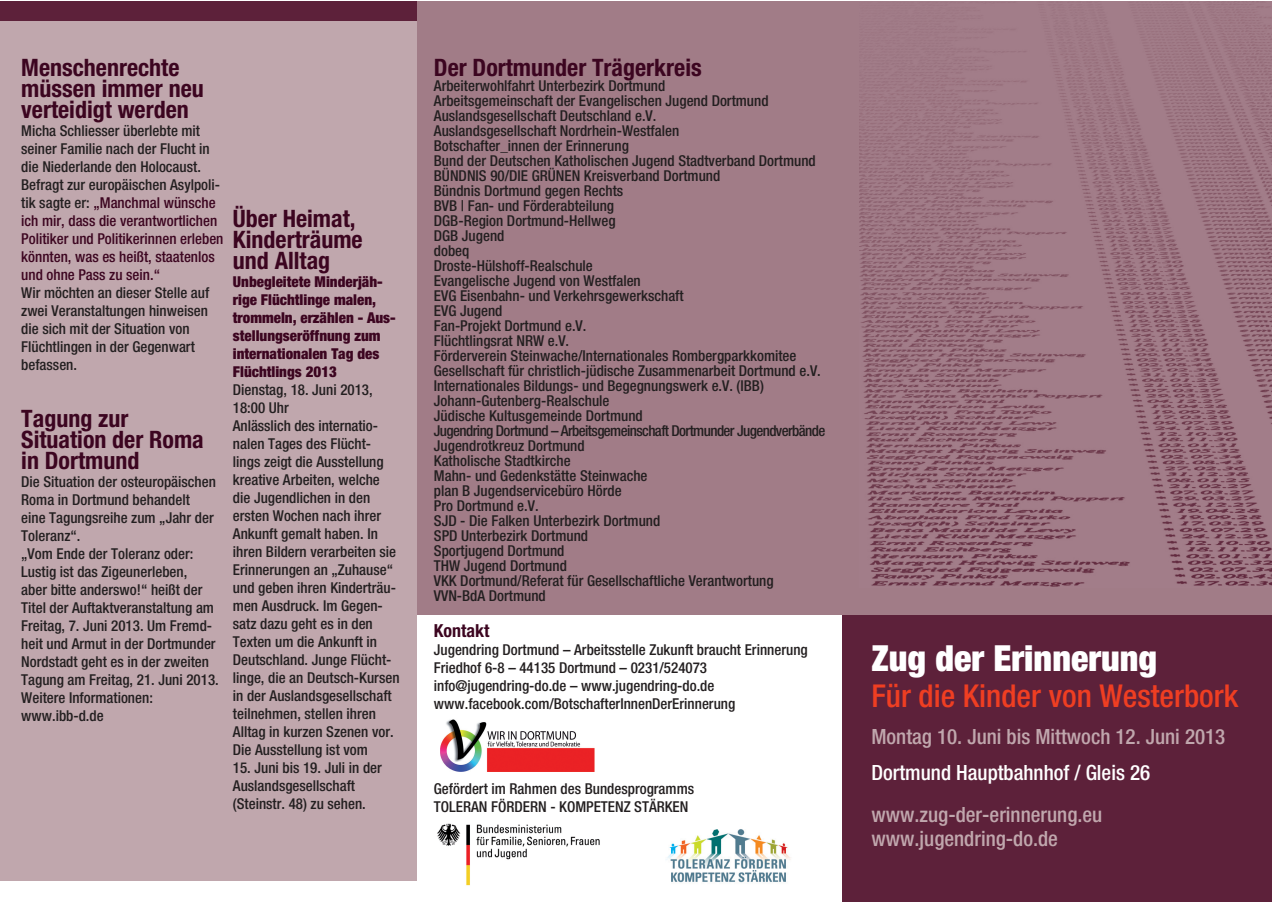
<style>
.page{position:relative;width:1272px;height:902px;background:#fff}
.page>*{position:absolute;margin:0;border:0;box-sizing:border-box;transform-origin:0 0}
.t1{font:900 condensed 36px "Helvetica Neue";color:#fff}
.t2{font:500 condensed 31.5px "Helvetica Neue";color:#ef3e22}
.t3{font:700 condensed 24px/21px "Helvetica Neue";color:#3c0520}
.t4{font:500 condensed 21px/24px "Helvetica Neue";color:#c0a7ad}
.t5{font:500 condensed 21px "Helvetica Neue";color:#fff}
.t6{font:700 condensed 18px "Helvetica Neue";color:#3c0520}
.t7{font:500 condensed 15px/18px "Helvetica Neue";color:#231f20}
.t8{font:500 condensed 15px/18px "Helvetica Neue";color:#3c0520}
.t9{font:900 condensed 15px/18px "Helvetica Neue";color:#3c0520}
.s1{color:#231f20}
</style>
<div class="page">
<div style="left:840px;top:1px;width:430px;height:633px;background:#a17c87"></div>
<img style="left:859px;top:1px;width:411px;height:586px">
<div style="left:0;top:1px;width:417px;height:879px;background:#c0a7ad"></div>
<div style="left:417px;top:1px;width:425px;height:867px;background:#a17c87"></div>
<div style="left:417px;top:615px;width:425px;height:275px;background:#fff"></div>
<img style="left:437px;top:823px;width:163px;height:63px">
<img style="left:440px;top:719px;width:155px;height:52px">
<div style="left:0;top:1px;width:417px;height:20px;background:#5d213a"></div>
<img style="left:666px;top:829px;width:125px;height:54px">
<div style="left:842px;top:615px;width:428px;height:286px;background:#5d213a"></div>
<h3 class="t3" style="left:21px;top:57px;width:184px">Menschenrechte müssen immer neu verteidigt werden</h3>
<p class="t8" style="left:21px;top:122px;width:204px"><span class="s1">Micha Schliesser überlebte mit seiner Familie nach der Flucht in die Niederlande den Holocaust.<br>Befragt zur europäischen Asylpoli&shy;tik sagte er:</span> „Manchmal wünsche ich mir, dass die verantwortlichen<br>Politiker und Politikerinnen erleben könnten, was es heißt, staatenlos und ohne Pass zu sein.“</p>
<p class="t7" style="left:21px;top:284px;width:189px">Wir möchten an dieser Stelle auf zwei Veranstaltungen hinweisen die sich mit der Situation von<br>Flüchtlingen in der Gegenwart befassen.</p>
<h3 class="t3" style="left:21px;top:408px;width:184px">Tagung zur<br>Situation der Roma in Dortmund</h3>
<p class="t7" style="left:21px;top:473px;width:199px">Die Situation der osteuropäischen<br>Roma in Dortmund behandelt<br>eine Tagungsreihe zum „Jahr der<br>Toleranz“.<br>„Vom Ende der Toleranz oder:<br>Lustig ist das Zigeunerleben,<br>aber bitte anderswo!“ heißt der<br>Titel der Auftaktveranstaltung am<br>Freitag, 7. Juni 2013. Um Fremd&shy;heit und Armut in der Dortmunder<br>Nordstadt geht es in der zweiten<br>Tagung am Freitag, 21. Juni 2013.<br>Weitere Informationen: www.ibb-d.de</p>
<h3 class="t3" style="left:233px;top:208px;width:131px">Über Heimat,<br>Kinderträume und Alltag</h3>
<p class="t9" style="left:233px;top:272px;width:164px">Unbegleitete Minderjäh&shy;rige Flüchtlinge malen, trommeln, erzählen - Aus&shy;stellungseröffnung zum internationalen Tag des<br>Flüchtlings 2013</p>
<p class="t7" style="left:233px;top:380px;width:168px">Dienstag, 18. Juni 2013,<br>18:00 Uhr<br>Anlässlich des internatio&shy;nalen Tages des Flücht&shy;lings zeigt die Ausstellung kreative Arbeiten, welche die Jugendlichen in den ersten Wochen nach ihrer<br>Ankunft gemalt haben. In ihren Bildern verarbeiten sie<br>Erinnerungen an „Zuhause“ und geben ihren Kinderträu&shy;men Ausdruck. Im Gegen&shy;satz dazu geht es in den<br>Texten um die Ankunft in<br>Deutschland. Junge Flücht&shy;linge, die an Deutsch-Kursen in der Auslandsgesellschaft teilnehmen, stellen ihren<br>Alltag in kurzen Szenen vor.<br>Die Ausstellung ist vom</p>
<p class="t7" style="left:233px;top:758px;width:150px">15. Juni bis 19. Juli in der<br>Auslandsgesellschaft (Steinstr. 48) zu sehen.</p>
<h3 class="t3" style="left:434px;top:57px;width:269px">Der Dortmunder Trägerkreis</h3>
<p class="t7" style="left:434px;top:78px;width:393px;line-height:15px">Arbeiterwohlfahrt Unterbezirk Dortmund<br>Arbeitsgemeinschaft der Evangelischen Jugend Dortmund Auslandsgesellschaft Deutschland e.V.<br>Auslandsgesellschaft Nordrhein-Westfalen<br>Botschafter_innen der Erinnerung<br>Bund der Deutschen Katholischen Jugend Stadtverband Dortmund BÜNDNIS 90/DIE GRÜNEN Kreisverband Dortmund<br>Bündnis Dortmund gegen Rechts<br>BVB | Fan- und Förderabteilung<br>DGB-Region Dortmund-Hellweg<br>DGB Jugend<br>dobeq<br>Droste-Hülshoff-Realschule<br>Evangelische Jugend von Westfalen<br>EVG Eisenbahn- und Verkehrsgewerkschaft<br>EVG Jugend<br>Fan-Projekt Dortmund e.V.<br>Flüchtlingsrat NRW e.V.<br>Förderverein Steinwache/Internationales Rombergparkkomitee Gesellschaft für christlich-jüdische Zusammenarbeit Dortmund e.V.<br>Internationales Bildungs- und Begegnungswerk e.V. (IBB)<br>Johann-Gutenberg-Realschule<br>Jüdische Kultusgemeinde Dortmund<br>Jugendring Dortmund – Arbeitsgemeinschaft Dortmunder Jugendverbände Jugendrotkreuz Dortmund<br>Katholische Stadtkirche<br>Mahn- und Gedenkstätte Steinwache<br>plan B Jugendservicebüro Hörde<br>Pro Dortmund e.V.<br>SJD - Die Falken Unterbezirk Dortmund<br>SPD Unterbezirk Dortmund<br>Sportjugend Dortmund<br>THW Jugend Dortmund<br>VKK Dortmund/Referat für Gesellschaftliche Verantwortung VVN-BdA Dortmund</p>
<p class="t6" style="left:434px;top:619px;width:57px">Kontakt</p>
<p class="t7" style="left:434px;top:640px;width:375px">Jugendring Dortmund – Arbeitsstelle Zukunft braucht Erinnerung Friedhof 6-8 – 44135 Dortmund – 0231/524073 info@jugendring-do.de – www.jugendring-do.de www.facebook.com/BotschafterInnenDerErinnerung</p>
<p class="t7" style="left:434px;top:779px;width:262px">Gefördert im Rahmen des Bundesprogramms<br>TOLERAN FÖRDERN - KOMPETENZ STÄRKEN</p>
<h1 class="t1" style="left:871px;top:635px;width:287px">Zug der Erinnerung</h1>
<h2 class="t2" style="left:871px;top:676px;width:368px">Für die Kinder von Westerbork</h2>
<h3 class="t4" style="left:871px;top:724px;width:355px">Montag 10. Juni bis Mittwoch 12. Juni 2013</h3>
<h3 class="t5" style="left:871px;top:759px;width:280px">Dortmund Hauptbahnhof / Gleis 26</h3>
<h3 class="t4" style="left:871px;top:802px;width:232px">www.zug-der-erinnerung.eu www.jugendring-do.de</h3>
</div>
